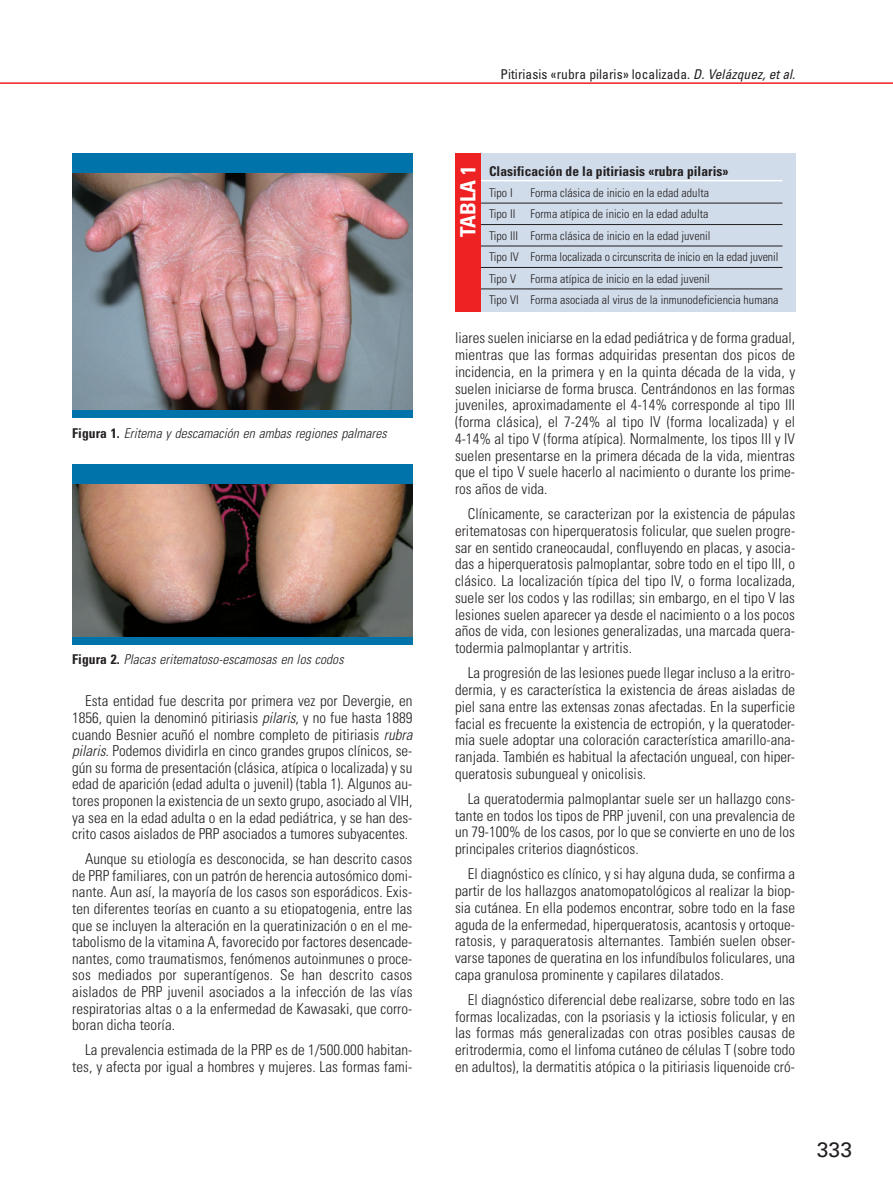
<style>
.page{position:relative;width:893px;height:1191px;background:#fff}
.page>*{position:absolute;margin:0;border:0;box-sizing:border-box;transform-origin:0 0}
.t1{font:700 condensed 21px "Univers LT Std";letter-spacing:.005em;color:#fff}
.t2{font:21px "Univers LT Std";color:#231f20}
.t3{font:300 condensed 15px/16.6px "Univers LT Std";letter-spacing:.005em;color:#231f20;text-align:justify}
.t4{font:italic 300 condensed 13.5px "Univers LT Std";letter-spacing:.005em;color:#231f20}
.t5{font:condensed 13.5px "Univers LT Std";letter-spacing:.005em;color:#231f20}
.t6{font:700 condensed 13.5px "Univers LT Std";letter-spacing:.005em;color:#231f20}
.t7{font:300 condensed 12px/21.5px "Univers LT Std";letter-spacing:.005em;color:#231f20}
.s1{font-weight:700;font-style:normal}
.s2{font-style:italic}
</style>
<div class="page">
<hr style="left:0;top:82px;width:893px;height:2px;background:#ee2123">
<img style="left:72px;top:173px;width:340px;height:237px">
<div style="left:72px;top:410px;width:340px;height:8px;background:#0074aa"></div>
<div style="left:72px;top:153px;width:340px;height:20px;background:#0074aa"></div>
<img style="left:72px;top:484px;width:340px;height:153px">
<div style="left:72px;top:637px;width:340px;height:8px;background:#0074aa"></div>
<div style="left:72px;top:464px;width:340px;height:20px;background:#0074aa"></div>
<div style="left:455px;top:153px;width:340px;height:158px;background:#d1dcea"></div>
<hr style="left:468px;top:180px;width:314px;height:1px;background:#fff">
<hr style="left:468px;top:203px;width:314px;height:1px;background:#231f20">
<hr style="left:468px;top:224px;width:314px;height:1px;background:#231f20">
<hr style="left:468px;top:246px;width:314px;height:1px;background:#231f20">
<hr style="left:468px;top:267px;width:314px;height:1px;background:#231f20">
<hr style="left:468px;top:289px;width:314px;height:1px;background:#231f20">
<div style="left:455px;top:153px;width:25px;height:158px;background:#ee2123"></div>
<p class="t4" style="left:72px;top:426px;width:316px"><span class="s1">Figura 1.</span> Eritema y descamación en ambas regiones palmares</p>
<p class="t4" style="left:72px;top:653px;width:273px"><span class="s1">Figura 2.</span> Placas eritematoso-escamosas en los codos</p>
<p class="t3" style="left:72px;top:693px;width:342px;text-indent:13px">Esta entidad fue descrita por primera vez por Devergie, en 1856, quien la denominó pitiriasis <span class="s2">pilaris</span>, y no fue hasta 1889 cuando Besnier acuñó el nombre completo de pitiriasis <span class="s2">rubra pilaris.</span> Podemos dividirla en cinco grandes grupos clínicos, se&shy;gún su forma de presentación (clásica, atípica o localizada) y su edad de aparición (edad adulta o juvenil) (tabla 1). Algunos au&shy;tores proponen la existencia de un sexto grupo, asociado al VIH, ya sea en la edad adulta o en la edad pediátrica, y se han des&shy;crito casos aislados de PRP asociados a tumores subyacentes.</p>
<p class="t3" style="left:72px;top:851px;width:342px;text-indent:13px">Aunque su etiología es desconocida, se han descrito casos de PRP familiares, con un patrón de herencia autosómico domi&shy;nante. Aun así, la mayoría de los casos son esporádicos. Exis&shy;ten diferentes teorías en cuanto a su etiopatogenia, entre las que se incluyen la alteración en la queratinización o en el me&shy;tabolismo de la vitamina A, favorecido por factores desencade&shy;nantes, como traumatismos, fenómenos autoinmunes o proce&shy;sos mediados por superantígenos. Se han descrito casos aislados de PRP juvenil asociados a la infección de las vías respiratorias altas o a la enfermedad de Kawasaki, que corro&shy;boran dicha teoría.</p>
<p class="t3" style="left:72px;top:1042px;width:342px;text-align:right">La prevalencia estimada de la PRP es de 1/500.000 habitan&shy;tes, y afecta por igual a hombres y mujeres. Las formas fami-</p>
<p class="t5" style="left:500px;top:68px;width:296px">Pitiriasis «rubra pilaris» localizada. <span class="s2">D. Velázquez, et al.</span></p>
<h1 class="t1" style="left:458px;top:237px;width:73px;rotate:-90deg">TABLA 1</h1>
<p class="t6" style="left:489px;top:164px;width:241px">Clasificación de la pitiriasis «rubra pilaris»</p>
<p class="t7" style="left:489px;top:182px;width:25px">Tipo I</p>
<p class="t7" style="left:530px;top:182px;width:180px">Forma clásica de inicio en la edad adulta</p>
<p class="t7" style="left:489px;top:204px;width:28px">Tipo II</p>
<p class="t7" style="left:489px;top:204px;width:291px;text-indent:41px">Forma atípica de inicio en la edad adulta<br>Tipo III Forma clásica de inicio en la edad juvenil<br>Tipo IV Forma localizada o circunscrita de inicio en la edad juvenil Tipo V Forma atípica de inicio en la edad juvenil<br>Tipo VI Forma asociada al virus de la inmunodeficiencia humana</p>
<p class="t3" style="left:455px;top:331px;width:342px">liares suelen iniciarse en la edad pediátrica y de forma gradual, mientras que las formas adquiridas presentan dos picos de incidencia, en la primera y en la quinta década de la vida, y suelen iniciarse de forma brusca. Centrándonos en las formas juveniles, aproximadamente el 4-14% corresponde al tipo III (forma clásica), el 7-24% al tipo IV (forma localizada) y el 4-14% al tipo V (forma atípica). Normalmente, los tipos III y IV suelen presentarse en la primera década de la vida, mientras que el tipo V suele hacerlo al nacimiento o durante los prime&shy;ros años de vida.</p>
<p class="t3" style="left:455px;top:506px;width:342px;text-indent:13px">Clínicamente, se caracterizan por la existencia de pápulas eritematosas con hiperqueratosis folicular, que suelen progre&shy;sar en sentido craneocaudal, confluyendo en placas, y asocia&shy;das a hiperqueratosis palmoplantar, sobre todo en el tipo III, o clásico. La localización típica del tipo IV, o forma localizada, suele ser los codos y las rodillas; sin embargo, en el tipo V las lesiones suelen aparecer ya desde el nacimiento o a los pocos años de vida, con lesiones generalizadas, una marcada quera&shy;todermia palmoplantar y artritis.</p>
<p class="t3" style="left:455px;top:665px;width:342px;text-indent:13px">La progresión de las lesiones puede llegar incluso a la eritro&shy;dermia, y es característica la existencia de áreas aisladas de piel sana entre las extensas zonas afectadas. En la superficie facial es frecuente la existencia de ectropión, y la queratoder&shy;mia suele adoptar una coloración característica amarillo-ana&shy;ranjada. También es habitual la afectación ungueal, con hiper&shy;queratosis subungueal y onicolisis.</p>
<p class="t3" style="left:455px;top:791px;width:342px;text-indent:13px">La queratodermia palmoplantar suele ser un hallazgo cons&shy;tante en todos los tipos de PRP juvenil, con una prevalencia de un 79-100% de los casos, por lo que se convierte en uno de los principales criterios diagnósticos.</p>
<p class="t3" style="left:455px;top:866px;width:342px;text-indent:13px">El diagnóstico es clínico, y si hay alguna duda, se confirma a partir de los hallazgos anatomopatológicos al realizar la biop&shy;sia cutánea. En ella podemos encontrar, sobre todo en la fase aguda de la enfermedad, hiperqueratosis, acantosis y ortoque&shy;ratosis, y paraqueratosis alternantes. También suelen obser&shy;varse tapones de queratina en los infundíbulos foliculares, una capa granulosa prominente y capilares dilatados.</p>
<p class="t3" style="left:455px;top:992px;width:342px;text-indent:13px">El diagnóstico diferencial debe realizarse, sobre todo en las formas localizadas, con la psoriasis y la ictiosis folicular, y en las formas más generalizadas con otras posibles causas de eritrodermia, como el linfoma cutáneo de células T (sobre todo en adultos), la dermatitis atópica o la pitiriasis liquenoide cró-</p>
<h1 class="t2" style="left:817px;top:1139px;width:37px">333</h1>
</div>
